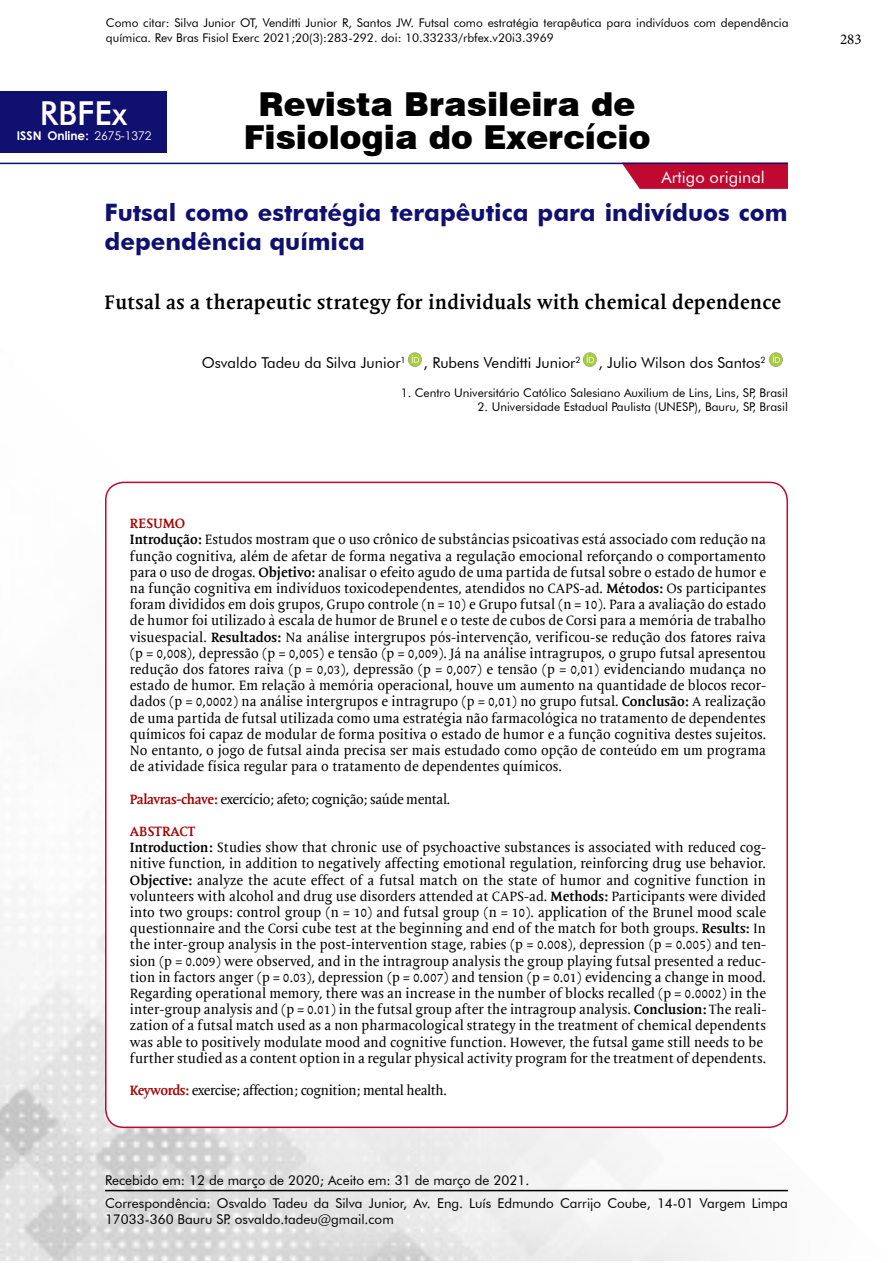
<style>
.page{position:relative;width:893px;height:1263px;background:#fff}
.page>*{position:absolute;margin:0;border:0;box-sizing:border-box;transform-origin:0 0}
.t1{font:900 33px "Swiss 721 BT";color:#000}
.t2{font:500 33px "Futura BT";color:#fff}
.t3{font:700 24px/28.8px "Futura BT";color:#101070}
.t4{font:700 19.5px "Mantika Book W01";letter-spacing:.02em;color:#000}
.t5{font:16.5px "Futura BT";color:#fff}
.t6{font:15px "Futura BT";color:#000}
.t7{font:15px "Minion Pro";color:#000}
.t8{font:13.5px/16.2px "Mantika Book W01";color:#000}
.t9{font:13.5px/16.2px "Futura BT";color:#000}
.t10{font:13.5px "Mantika Book W01";letter-spacing:-.03em;color:#000}
.t11{font:12px/14.4px "Futura BT";color:#000}
.t12{font:700 12px "Century Gothic";color:#fff}
.s1{font-weight:400}
.s2{font-weight:700;color:#a60000}
.s3{font-weight:700}
</style>
<div class="page">
<img style="left:0;top:481px;width:788px;height:780px">
<div style="left:106px;top:482px;width:681px;height:645px;background:#fff;border-radius:18px"></div>
<hr style="left:105px;top:1190px;width:683px;height:1px;background:#000">
<div style="left:0;top:91px;width:167px;height:62px;background:#101070"></div>
<svg style="left:622px;top:164px;width:166px;height:25px;background:#c1173d"></svg>
<hr style="left:0;top:163px;width:788px;height:1px;background:#101070">
<img style="left:408px;top:352px;width:14px;height:15px">
<img style="left:583px;top:352px;width:14px;height:15px">
<img style="left:769px;top:352px;width:14px;height:15px">
<p class="t11" style="left:106px;top:16px;width:684px">Como citar: Silva Junior OT, Venditti Junior R, Santos JW. Futsal como estratégia terapêutica para indivíduos com dependência química. Rev Bras Fisiol Exerc 2021;20(3):283-292. doi: 10.33233/rbfex.v20i3.3969</p>
<h1 class="t1" style="left:259px;top:84px;width:378px">Revista Brasileira de</h1>
<h1 class="t2" style="left:40px;top:93px;width:89px">RBFEx</h1>
<p class="t12" style="left:17px;top:127px;width:136px">ISSN Online: <span class="s1">2675-1372</span></p>
<h1 class="t1" style="left:244px;top:117px;width:408px">Fisiologia do Exercício</h1>
<p class="t5" style="left:661px;top:167px;width:105px">Artigo original</p>
<h2 class="t3" style="left:105px;top:198px;width:684px">Futsal como estratégia terapêutica para indivíduos com dependência química</h2>
<h3 class="t4" style="left:105px;top:291px;width:678px">Futsal as a therapeutic strategy for individuals with chemical dependence</h3>
<p class="t6" style="left:202px;top:353px;width:566px">Osvaldo Tadeu da Silva Junior<sup>1</sup> , Rubens Venditti Junior<sup>2</sup> , Julio Wilson dos Santos<sup>2</sup></p>
<p class="t11" style="left:401px;top:385px;width:389px">1. Centro Universitário Católico Salesiano Auxilium de Lins, Lins, SP, Brasil</p>
<p class="t11" style="left:478px;top:399px;width:312px">2. Universidade Estadual Paulista (UNESP), Bauru, SP, Brasil</p>
<p class="t8" style="left:130px;top:515px;width:638px"><span class="s2">RESUMO<br></span><span class="s3">Introdução:</span> Estudos mostram que o uso crônico de substâncias psicoativas está associado com redução na função cognitiva, além de afetar de forma negativa a regulação emocional reforçando o comportamento para o uso de drogas. <span class="s3">Objetivo:</span> analisar o efeito agudo de uma partida de futsal sobre o estado de humor e na função cognitiva em indivíduos toxicodependentes, atendidos no CAPS-ad. <span class="s3">Métodos:</span> Os participantes foram divididos em dois grupos, Grupo controle (n = 10) e Grupo futsal (n = 10). Para a avaliação do estado de humor foi utilizado à escala de humor de Brunel e o teste de cubos de Corsi para a memória de trabalho visuespacial. <span class="s3">Resultados:</span> Na análise intergrupos pós-intervenção, verificou-se redução dos fatores raiva (p = 0,008), depressão (p = 0,005) e tensão (p = 0,009). Já na análise intragrupos, o grupo futsal apresentou redução dos fatores raiva (p = 0,03), depressão (p = 0,007) e tensão (p = 0,01) evidenciando mudança no estado de humor. Em relação à memória operacional, houve um aumento na quantidade de blocos recor&shy;dados (p = 0,0002) na análise intergrupos e intragrupo (p = 0,01) no grupo futsal. <span class="s3">Conclusão:</span> A realização de uma partida de futsal utilizada como uma estratégia não farmacológica no tratamento de dependentes químicos foi capaz de modular de forma positiva o estado de humor e a função cognitiva destes sujeitos.<br>No entanto, o jogo de futsal ainda precisa ser mais estudado como opção de conteúdo em um programa de atividade física regular para o tratamento de dependentes químicos.</p>
<p class="t10" style="left:130px;top:791px;width:322px"><span class="s2">Palavras-chave:</span> exercício; afeto; cognição; saúde mental.</p>
<p class="t8" style="left:130px;top:823px;width:638px"><span class="s2">ABSTRACT<br></span><span class="s3">Introduction:</span> Studies show that chronic use of psychoactive substances is associated with reduced cog&shy;nitive function, in addition to negatively affecting emotional regulation, reinforcing drug use behavior.<br><span class="s3">Objective:</span> analyze the acute effect of a futsal match on the state of humor and cognitive function in volunteers with alcohol and drug use disorders attended at CAPS-ad. <span class="s3">Methods:</span> Participants were divided into two groups: control group (n = 10) and futsal group (n = 10). application of the Brunel mood scale questionnaire and the Corsi cube test at the beginning and end of the match for both groups. <span class="s3">Results:</span> In the inter-group analysis in the post-intervention stage, rabies (p = 0.008), depression (p = 0.005) and ten&shy;sion (p = 0.009) were observed, and in the intragroup analysis the group playing futsal presented a reduc&shy;tion in factors anger (p = 0.03), depression (p = 0.007) and tension (p = 0.01) evidencing a change in mood.<br>Regarding operational memory, there was an increase in the number of blocks recalled (p = 0.0002) in the inter-group analysis and (p = 0.01) in the futsal group after the intragroup analysis. <span class="s3">Conclusion:</span> The reali&shy;zation of a futsal match used as a non pharmacological strategy in the treatment of chemical dependents was able to positively modulate mood and cognitive function. However, the futsal game still needs to be further studied as a content option in a regular physical activity program for the treatment of dependents.</p>
<p class="t10" style="left:130px;top:1083px;width:318px"><span class="s2">Keywords:</span> exercise; affection; cognition; mental health.</p>
<p class="t9" style="left:105px;top:1171px;width:426px">Recebido em: 12 de março de 2020; Aceito em: 31 de março de 2021.</p>
<p class="t9" style="left:105px;top:1195px;width:684px">Correspondência: Osvaldo Tadeu da Silva Junior, Av. Eng. Luís Edmundo Carrijo Coube, 14-01 Vargem Limpa<br>17033-360 Bauru SP. osvaldo.tadeu@gmail.com</p>
<p class="t7" style="left:840px;top:29px;width:23px">283</p>
</div>
